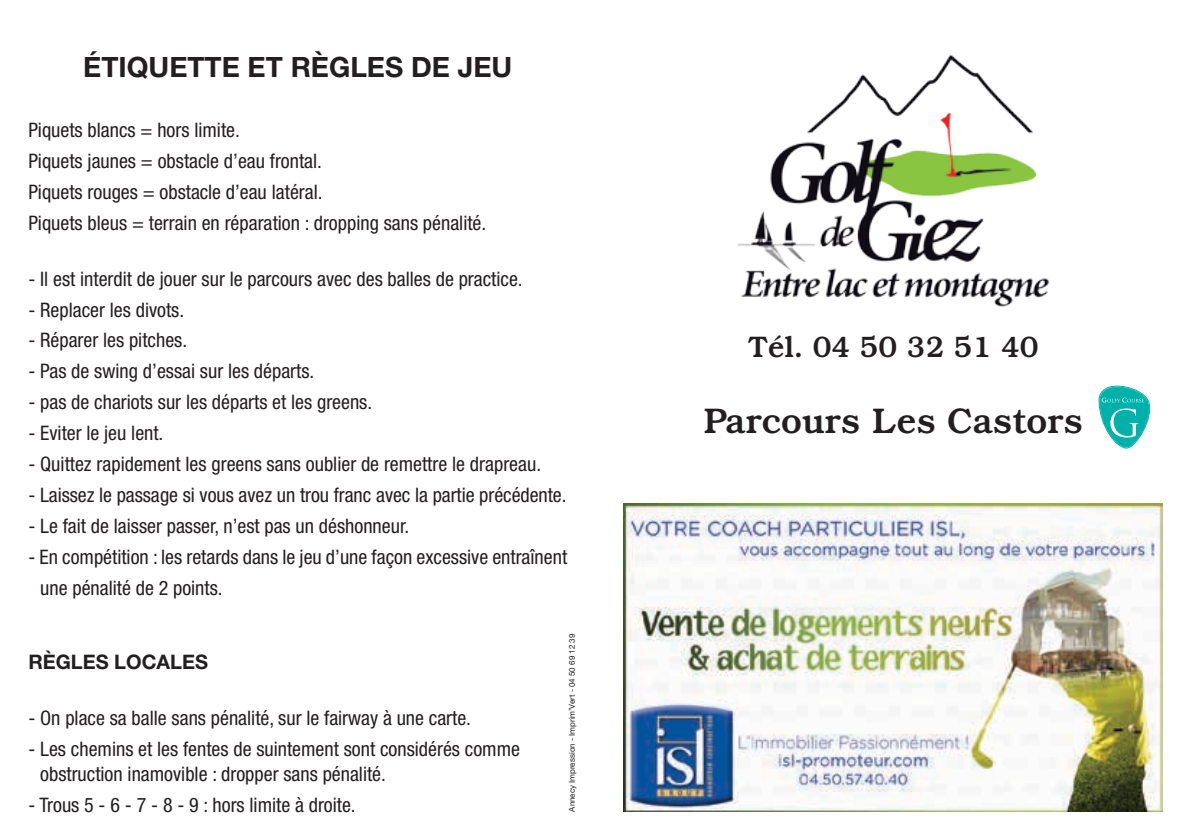
<style>
.page{position:relative;width:1191px;height:840px;background:#fff}
.page>*{position:absolute;margin:0;border:0;box-sizing:border-box;transform-origin:0 0}
.t1{font:500 36px "Bookman IT Cby BT";color:#231f20}
.t2{font:500 30px "Bookman IT Cby BT";color:#231f20}
.t3{font:700 28px "Helvetica Neue LT Std";color:#231f20}
.t4{font:condensed 20px/30.8px "Helvetica Neue LT Std";color:#231f20}
.t5{font:700 20px "Helvetica Neue LT Std";color:#231f20}
.t6{font:8px "Helvetica Neue";color:#231f20}
.s1{color:#fff}
</style>
<div class="page">
<img style="left:737px;top:55px;width:312px;height:252px">
<svg style="left:1098px;top:385px;width:51px;height:63px"></svg>
<img style="left:624px;top:503px;width:538px;height:307px">
<h3 class="t3" style="left:83px;top:49px;width:430px">ÉTIQUETTE ET RÈGLES DE JEU</h3>
<p class="t4" style="left:28px;top:115px;width:459px">Piquets blancs = hors limite.<br>Piquets jaunes = obstacle d’eau frontal.<br>Piquets rouges = obstacle d’eau latéral.<br>Piquets bleus = terrain en réparation : dropping sans pénalité.</p>
<p class="t4" style="left:28px;top:263px;width:496px">- Il est interdit de jouer sur le parcours avec des balles de practice.</p>
<p class="t4" style="left:28px;top:294px;width:157px">- Replacer les divots.</p>
<p class="t4" style="left:28px;top:324px;width:160px">- Réparer les pitches.</p>
<p class="t4" style="left:28px;top:355px;width:287px">- Pas de swing d’essai sur les départs.</p>
<p class="t4" style="left:28px;top:386px;width:345px">- pas de chariots sur les départs et les greens.</p>
<p class="t4" style="left:28px;top:417px;width:137px">- Eviter le jeu lent.</p>
<p class="t4" style="left:28px;top:448px;width:514px">- Quittez rapidement les greens sans oublier de remettre le drapreau.</p>
<p class="t4" style="left:28px;top:479px;width:539px">- Laissez le passage si vous avez un trou franc avec la partie précédente.</p>
<p class="t4" style="left:28px;top:510px;width:382px">- Le fait de laisser passer, n’est pas un déshonneur.</p>
<p class="t4" style="left:28px;top:540px;width:540px">- En compétition : les retards dans le jeu d’une façon excessive entraînent</p>
<p class="t4" style="left:28px;top:571px;width:196px"><span class="s1">-</span> une pénalité de 2 points.</p>
<p class="t5" style="left:28px;top:649px;width:181px">RÈGLES LOCALES</p>
<p class="t4" style="left:28px;top:702px;width:444px">- On place sa balle sans pénalité, sur le fairway à une carte.</p>
<p class="t4" style="left:28px;top:732px;width:493px">- Les chemins et les fentes de suintement sont considérés comme</p>
<p class="t4" style="left:28px;top:757px;width:359px"><span class="s1">-</span> obstruction inamovible : dropper sans pénalité.</p>
<p class="t4" style="left:28px;top:788px;width:329px">- Trous 5 - 6 - 7 - 8 - 9 : hors limite à droite.</p>
<p class="t6" style="left:565px;top:811px;width:179px;rotate:-90deg">Annecy Impression - Imprim’Vert - 04 50 69 12 39</p>
<h2 class="t2" style="left:748px;top:329px;width:292px">Tél. 04 50 32 51 40</h2>
<h1 class="t1" style="left:703px;top:399px;width:381px">Parcours Les Castors</h1>
</div>
